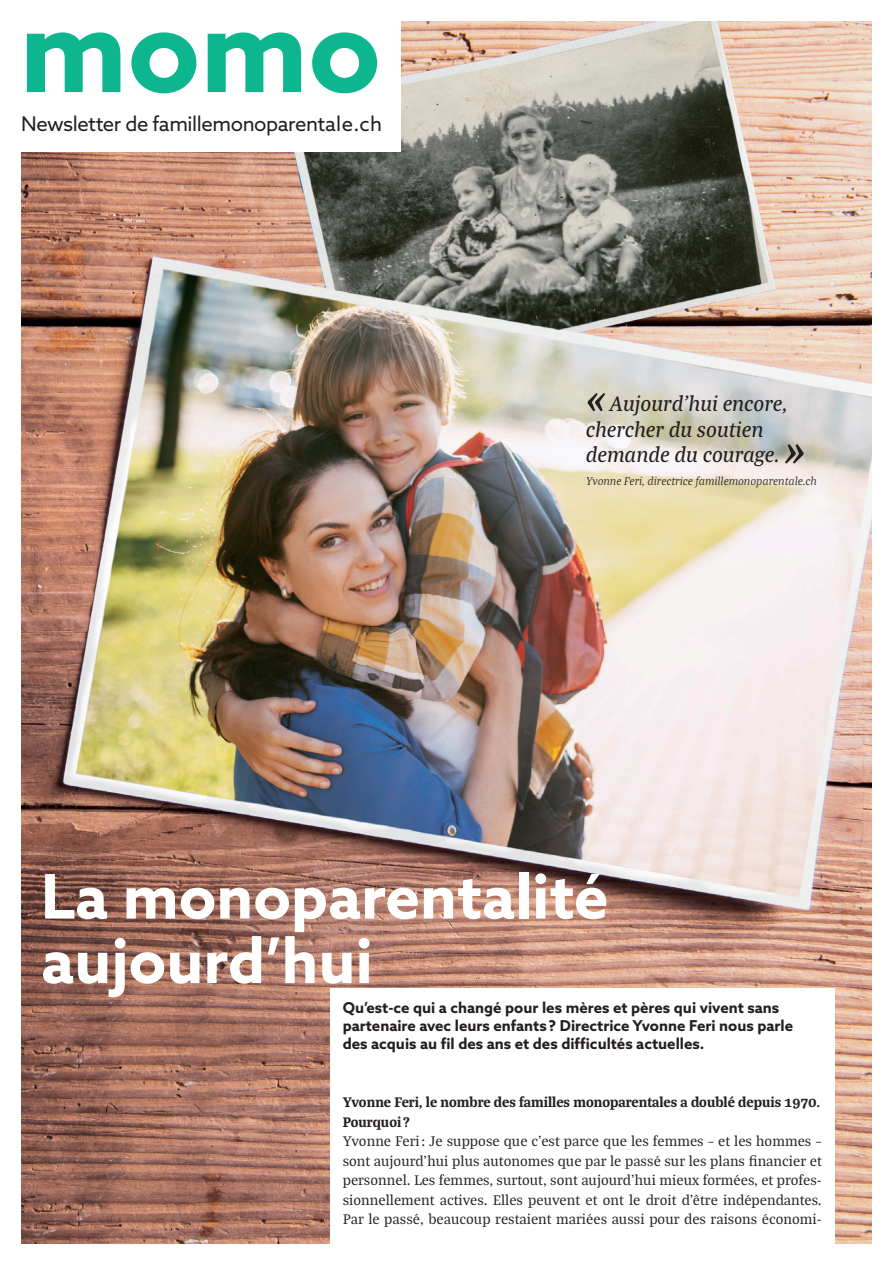
<style>
.page{position:relative;width:893px;height:1263px;background:#fff}
.page>*{position:absolute;margin:0;border:0;box-sizing:border-box;transform-origin:0 0}
.t1{font:700 118.65px "Azo Sans";color:#0eb690}
.t2{font:700 61.5px/64.5px "Azo Sans";color:#fff}
.Quote_Wünsche{font:italic 500 55.5px "Bagatela";color:#231f20}
.Quote_Wünsche-2{font:italic 500 52.5px "Bagatela";color:#231f20}
.Quote_Wünsche-3{font:italic 500 22.5px/25.5px "Bagatela";color:#231f20}
.t3{font:20.25px "Azo Sans";letter-spacing:-.02em;color:#231f20}
.Lauftext_1{font:15px/19.5px "Bagatela";color:#231f20;text-align:justify}
.Lead{font:700 15px/18px "Azo Sans";color:#231f20}
.Interview_Fragen{font:15px/19.5px "Bagatela Dark";color:#231f20}
.Quote_Wünsche-4{font:italic 300 12px "Bagatela";color:#231f20}
</style>
<div class="page">
<img style="left:21px;top:21px;width:851px;height:1223px">
<div style="left:330px;top:988px;width:504px;height:256px;background:#fff"></div>
<div style="left:0;top:0;width:400px;height:152px;background:#fff"></div>
<p class="t1" style="left:19px;top:-29px;width:363px">momo</p>
<p class="t3" style="left:21px;top:111px;width:362px">Newsletter de famillemonoparentale.ch</p>
<p class="Quote_Wünsche-2" style="left:586px;top:365px;width:21px">«</p>
<p class="Quote_Wünsche-3" style="left:586px;top:390px;width:204px;text-indent:24px">Aujourd’hui encore, chercher du soutien demande du courage.</p>
<p class="Quote_Wünsche" style="left:784px;top:415px;width:23px">»</p>
<p class="Quote_Wünsche-4" style="left:586px;top:473px;width:232px">Yvonne Feri, directrice famillemonoparentale.ch</p>
<p class="t2" style="left:41px;top:863px;width:569px">La monoparentalité aujourd’hui</p>
<p class="Lead" style="left:343px;top:998px;width:452px">Qu’est-ce qui a changé pour les mères et pères qui vivent sans partenaire avec leurs enfants? Directrice Yvonne Feri nous parle des acquis au fil des ans et des difficultés actuelles.</p>
<p class="Interview_Fragen" style="left:343px;top:1092px;width:479px">Yvonne Feri, le nombre des familles monoparentales a doublé depuis 1970.<br>Pourquoi ?</p>
<p class="Lauftext_1" style="left:343px;top:1131px;width:481px">Yvonne Feri: Je suppose que c’est parce que les femmes – et les hommes – sont aujourd’hui plus autonomes que par le passé sur les plans financier et personnel. Les femmes, surtout, sont aujourd’hui mieux formées, et profes&shy;sionnellement actives. Elles peuvent et ont le droit d’être indépendantes.<br>Par le passé, beaucoup restaient mariées aussi pour des raisons économi-</p>
</div>
